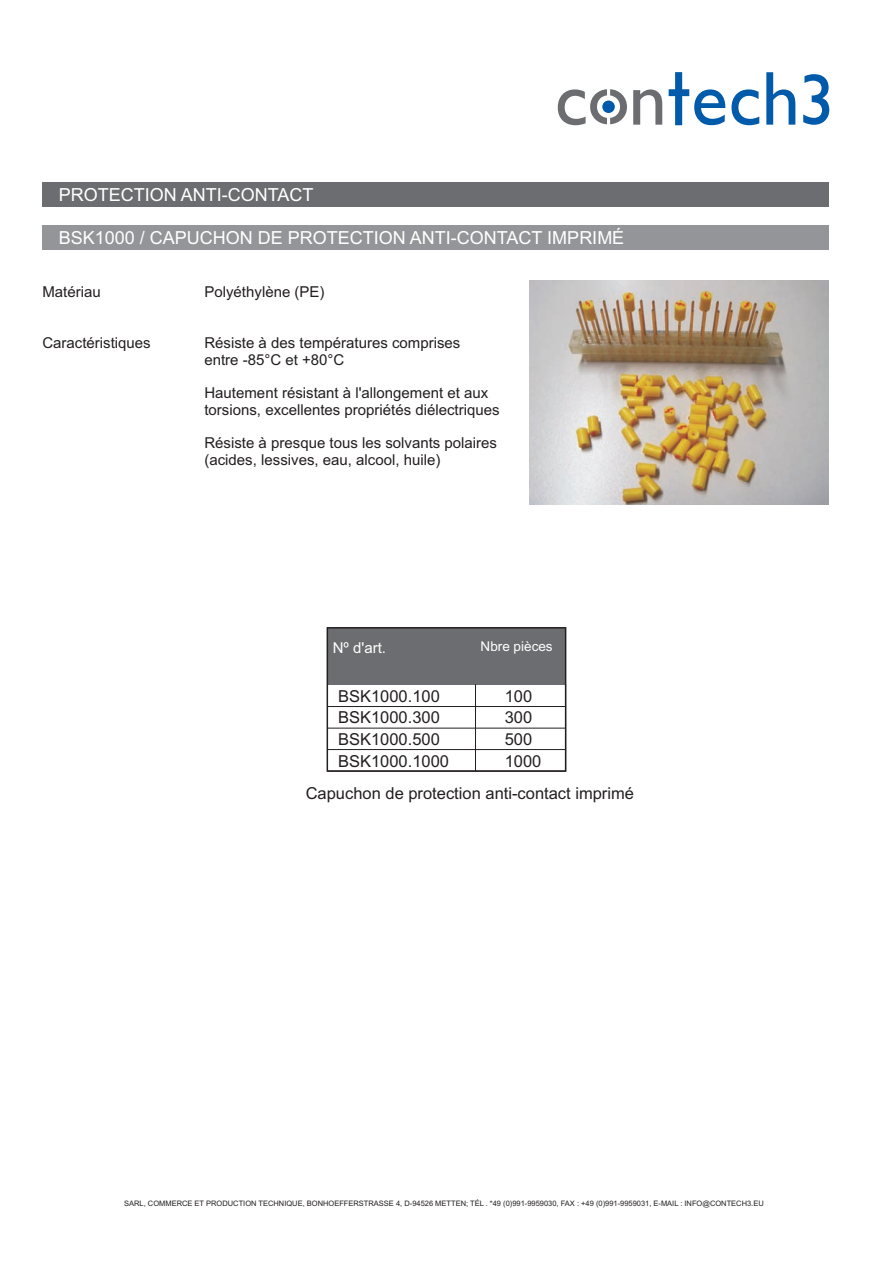
<style>
.page{position:relative;width:893px;height:1263px;background:#fff}
.page>*{position:absolute;margin:0;border:0;box-sizing:border-box;transform-origin:0 0}
.t1{font:18px "Arial";color:#fff}
.t2{font:16.5px/21.6px "Arial";color:#231f20}
.t3{font:15px/16.8px "Arial";color:#231f20}
.t4{font:15px "Arial";color:#fff}
.t5{font:13.5px "Arial";color:#fff}
.t6{font:7.5px "Arial";color:#231f20}
</style>
<div class="page">
<svg style="left:633px;top:89px;width:29px;height:36px"></svg>
<svg style="left:731px;top:89px;width:28px;height:36px"></svg>
<svg style="left:766px;top:72px;width:29px;height:53px"></svg>
<svg style="left:803px;top:74px;width:26px;height:51px"></svg>
<svg style="left:669px;top:72px;width:56px;height:53px"></svg>
<svg style="left:558px;top:89px;width:69px;height:36px"></svg>
<div style="left:42px;top:182px;width:787px;height:24px;background:#6c6d70"></div>
<div style="left:42px;top:226px;width:787px;height:24px;background:#939598"></div>
<img style="left:529px;top:280px;width:300px;height:225px">
<div style="left:328px;top:628px;width:238px;height:56px;background:#6c6d70"></div>
<hr style="left:475px;top:684px;width:1px;height:87px;background:#231f20">
<hr style="left:328px;top:749px;width:238px;height:1px;background:#231f20">
<div style="left:327px;top:627px;width:239px;height:145px;border:2px solid #231f20"></div>
<hr style="left:328px;top:728px;width:238px;height:1px;background:#231f20">
<hr style="left:328px;top:706px;width:238px;height:1px;background:#231f20">
<p class="t1" style="left:59px;top:187px;width:256px">PROTECTION ANTI-CONTACT</p>
<p class="t1" style="left:59px;top:231px;width:567px">BSK1000 / CAPUCHON DE PROTECTION ANTI-CONTACT IMPRIMÉ</p>
<p class="t3" style="left:42px;top:285px;width:60px">Matériau</p>
<p class="t3" style="left:204px;top:285px;width:122px">Polyéthylène (PE)</p>
<p class="t3" style="left:42px;top:335px;width:110px">Caractéristiques</p>
<p class="t3" style="left:204px;top:335px;width:257px">Résiste à des températures comprises entre -85°C et +80°C</p>
<p class="t3" style="left:204px;top:386px;width:297px">Hautement résistant à l'allongement et aux torsions, excellentes propriétés diélectriques</p>
<p class="t3" style="left:204px;top:436px;width:294px">Résiste à presque tous les solvants polaires (acides, lessives, eau, alcool, huile)</p>
<p class="t4" style="left:333px;top:642px;width:55px">Nº d'art.</p>
<p class="t5" style="left:481px;top:642px;width:74px">Nbre pièces</p>
<p class="t2" style="left:505px;top:687px;width:29px">100</p>
<p class="t2" style="left:338px;top:687px;width:112px">BSK1000.100<br>BSK1000.300<br>BSK1000.500<br>BSK1000.1000</p>
<p class="t2" style="left:505px;top:708px;width:38px">300<br>500<br>1000</p>
<p class="t2" style="left:306px;top:784px;width:330px">Capuchon de protection anti-contact imprimé</p>
<p class="t6" style="left:124px;top:1201px;width:641px">SARL, COMMERCE ET PRODUCTION TECHNIQUE, BONHOEFFERSTRASSE 4, D-94526 METTEN; TÉL . *49 (0)991-9959030, FAX : +49 (0)991-9959031, E-MAIL : INFO@CONTECH3.EU</p>
</div>
